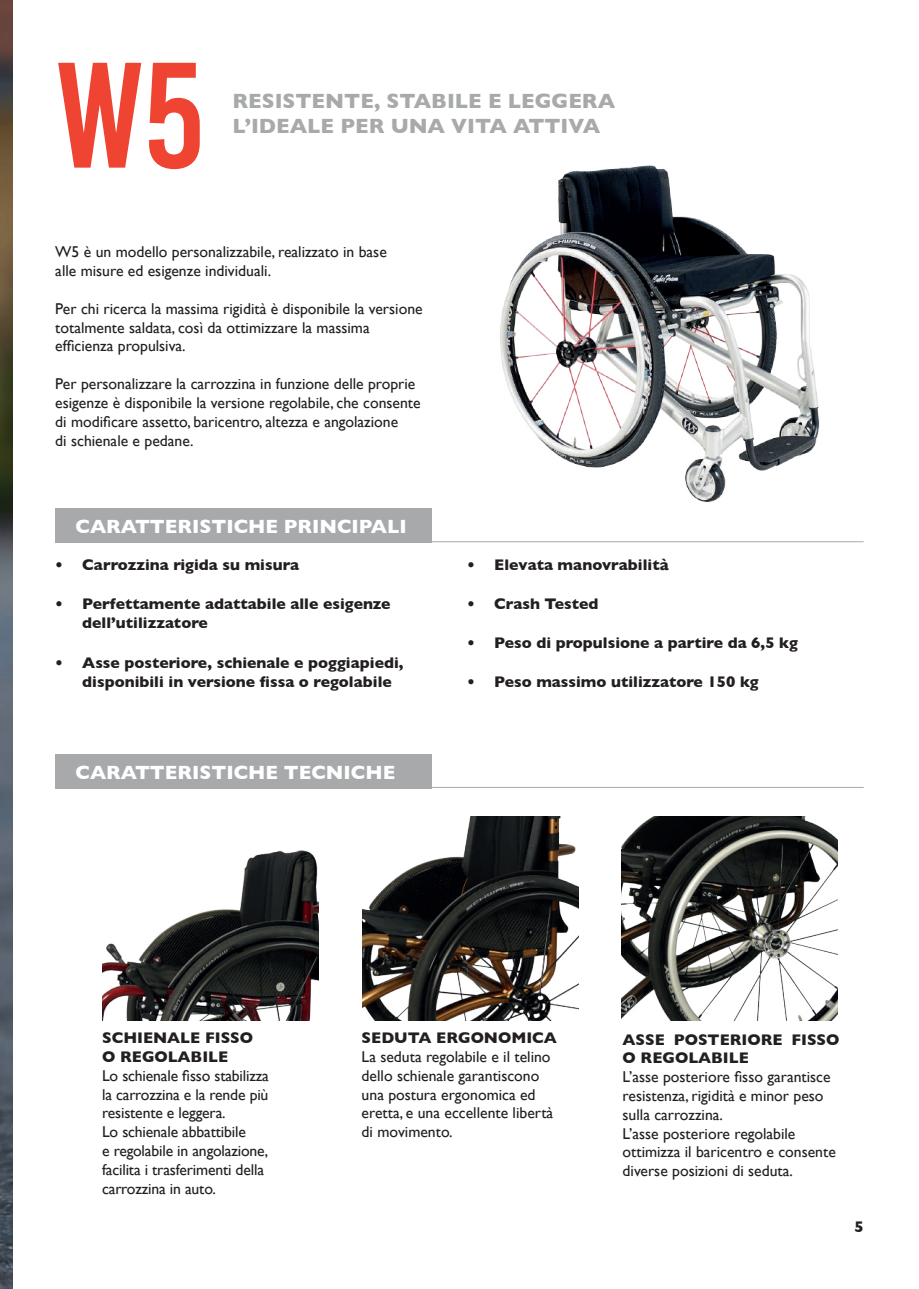
<style>
.page{position:relative;width:919px;height:1289px;background:#fff}
.page>*{position:absolute;margin:0;border:0;box-sizing:border-box;transform-origin:0 0}
.t1{font:149.7px "Bebas Kai";color:#ee4431}
.t2{font:700 21px/25.2px "Gill Sans";color:#a7a9aa}
.t3{font:700 19.5px "Gill Sans";color:#fff}
.t4{font:15.6px/18.8px "Gill Sans";color:#231f20}
.t5{font:700 15.6px/18.8px "Gill Sans";color:#231f20}
</style>
<div class="page">
<img style="left:0;top:0;width:13px;height:1288px">
<div style="left:55px;top:508px;width:377px;height:34px;background:#a7a9aa"></div>
<hr style="left:55px;top:541px;width:808px;height:1px;background:#a7a9aa">
<div style="left:55px;top:754px;width:377px;height:34px;background:#a7a9aa"></div>
<hr style="left:55px;top:787px;width:808px;height:1px;background:#a7a9aa">
<img style="left:103px;top:850px;width:215px;height:170px">
<img style="left:362px;top:816px;width:216px;height:204px">
<img style="left:621px;top:816px;width:216px;height:204px">
<img style="left:500px;top:165px;width:320px;height:338px">
<h1 class="t1" style="left:55px;top:35px;width:150px">W5</h1>
<h2 class="t2" style="left:232px;top:88px;width:384px">RESISTENTE, STABILE E LEGGERA<br>L’IDEALE PER UNA VITA ATTIVA</h2>
<p class="t4" style="left:55px;top:242px;width:333px">W5 è un modello personalizzabile, realizzato in base alle misure ed esigenze individuali.</p>
<p class="t4" style="left:55px;top:299px;width:369px">Per chi ricerca la massima rigidità è disponibile la versione totalmente saldata, così da ottimizzare la massima efficienza propulsiva.</p>
<p class="t4" style="left:55px;top:374px;width:367px">Per personalizzare la carrozzina in funzione delle proprie esigenze è disponibile la versione regolabile, che consente di modificare assetto, baricentro, altezza e angolazione<br>di schienale e pedane.</p>
<p class="t3" style="left:75px;top:511px;width:333px">CARATTERISTICHE PRINCIPALI</p>
<p class="t5" style="left:55px;top:555px;width:245px">• Carrozzina rigida su misura</p>
<p class="t5" style="left:82px;top:593px;width:310px;line-height:19.5px;text-indent:-27px">• Perfettamente adattabile alle esigenze dell’utilizzatore</p>
<p class="t5" style="left:82px;top:652px;width:323px;line-height:19.5px;text-indent:-27px">• Asse posteriore, schienale e poggiapiedi, disponibili in versione fissa o regolabile</p>
<p class="t3" style="left:75px;top:757px;width:321px">CARATTERISTICHE TECNICHE</p>
<p class="t5" style="left:467px;top:555px;width:203px">• Elevata manovrabilità</p>
<p class="t5" style="left:467px;top:594px;width:133px">• Crash Tested</p>
<p class="t5" style="left:467px;top:633px;width:332px">• Peso di propulsione a partire da 6,5 kg</p>
<p class="t5" style="left:467px;top:672px;width:293px">• Peso massimo utilizzatore 150 kg</p>
<p class="t5" style="left:102px;top:1028px;width:153px">SCHIENALE FISSO<br>O REGOLABILE</p>
<p class="t4" style="left:102px;top:1065px;width:168px">Lo schienale fisso stabilizza la carrozzina e la rende più resistente e leggera.<br>Lo schienale abbattibile<br>e regolabile in angolazione, facilita i trasferimenti della carrozzina in auto.</p>
<p class="t5" style="left:361px;top:1028px;width:197px">SEDUTA ERGONOMICA</p>
<p class="t4" style="left:361px;top:1047px;width:193px">La seduta regolabile e il telino dello schienale garantiscono una postura ergonomica ed eretta, e una eccellente libertà di movimento.</p>
<p class="t5" style="left:622px;top:1029px;width:218px">ASSE POSTERIORE FISSO<br>O REGOLABILE</p>
<p class="t4" style="left:622px;top:1067px;width:215px">L’asse posteriore fisso garantisce resistenza, rigidità e minor peso sulla carrozzina.<br>L’asse posteriore regolabile ottimizza il baricentro e consente diverse posizioni di seduta.</p>
<p class="t5" style="left:854px;top:1216px;width:11px">5</p>
</div>
